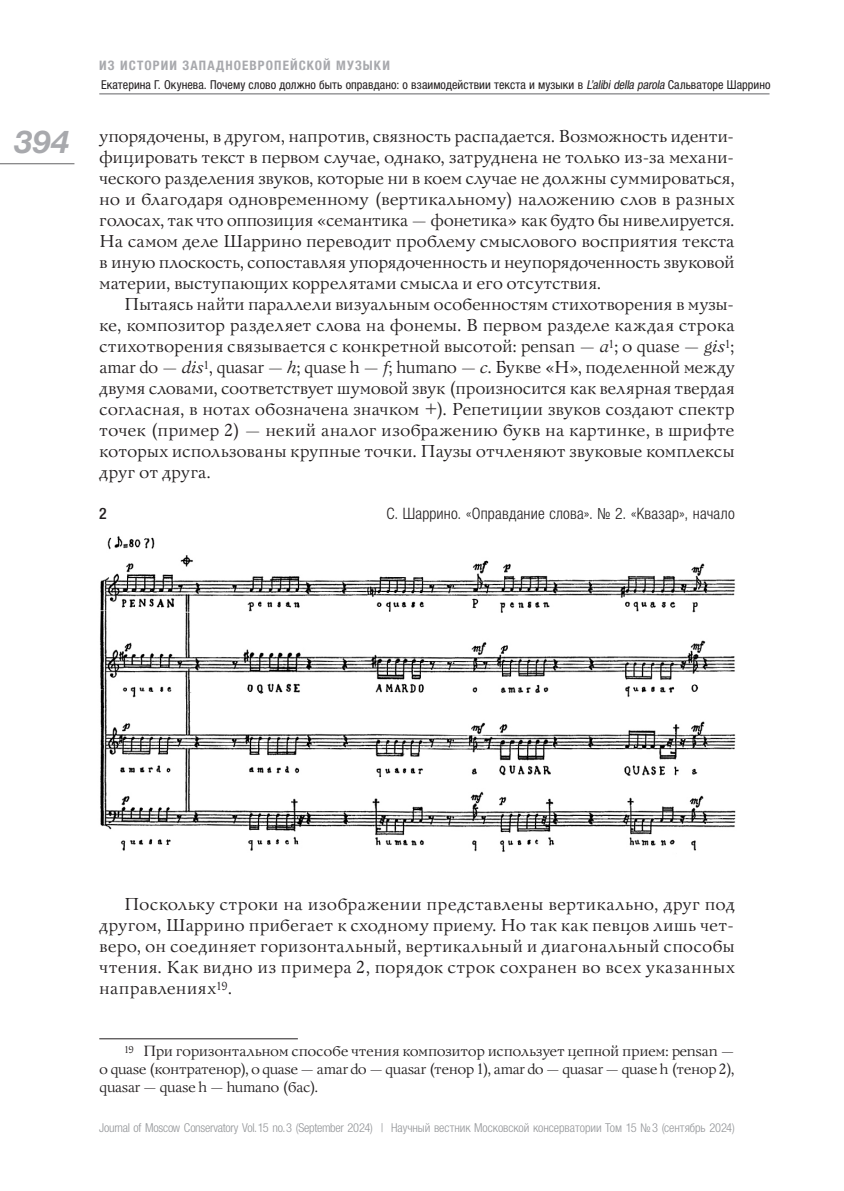
<style>
.page{position:relative;width:844px;height:1191px;background:#fff}
.page>*{position:absolute;margin:0;border:0;box-sizing:border-box;transform-origin:0 0}
.t1{font:italic 700 31.5px "Helvetica Neue LTW1 G";color:#a8a9ad}
._1-Основной_текст{font:17.15px/21px "Bannikova";color:#231f20;text-align:justify}
._2-ПРИМЕР_левый_с_пр{font:300 condensed 15.75px "Helvetica Neue LTW1 G";letter-spacing:.015em;color:#231f20}
._2-ПРИМЕР_левый_с_пр-2{font:500 condensed 15.75px "Helvetica Neue LTW1 G";color:#231f20}
.Обыкновенная_сноска{font:14.7px/17.7px "Bannikova";letter-spacing:-.05em;color:#231f20;text-align:justify}
.t2{font:700 condensed 13.12px "Helvetica Neue LTW1 G";letter-spacing:.085em;color:#a8a9ad}
._0-Заголовок_16_cent{font:condensed 12.25px "Helvetica Neue LTW1 G";letter-spacing:.005em;color:#231f20}
.t3{font:300 condensed 12.25px "Helvetica Neue LTW1 G";letter-spacing:-.005em;color:#939598}
.s1{font-style:italic}
</style>
<div class="page">
<hr style="left:99px;top:94px;width:670px;height:1px;background:#636366">
<hr style="left:0;top:163px;width:74px;height:1px;background:#636366">
<img style="left:100px;top:536px;width:636px;height:316px">
<hr style="left:99px;top:1038px;width:199px;height:1px;background:#231f20">
<h1 class="t1" style="left:15px;top:123px;width:56px">394</h1>
<p class="t2" style="left:99px;top:58px;width:292px">ИЗ ИСТОРИИ ЗАПАДНОЕВРОПЕЙСКОЙ МУЗЫКИ</p>
<p class="_0-Заголовок_16_cent" style="left:101px;top:78px;width:670px">Екатерина Г. Окунева. Почему слово должно быть оправдано: о взаимодействии текста и музыки в <span class="s1">L’alibidellaparola</span>Сальваторе Шаррино</p>
<p class="_1-Основной_текст" style="left:99px;top:126px;width:636px">упорядочены, в другом, напротив, связность распадается. Возможность иденти&shy;фицировать текст в первом случае, однако, затруднена не только из-за механи&shy;ческого разделения звуков, которые ни в коем случае не должны суммироваться, но и благодаря одновременному (вертикальному) наложению слов в разных голосах, так что оппозиция «семантика — фонетика» как будто бы нивелируется.<br>На самом деле Шаррино переводит проблему смыслового восприятия текста в иную плоскость, сопоставляя упорядоченность и неупорядоченность звуковой материи, выступающих коррелятами смысла и его отсутствия.</p>
<p class="_1-Основной_текст" style="left:99px;top:294px;width:637px;text-indent:25px">Пытаясь найти параллели визуальным особенностям стихотворения в музы&shy;ке, композитор разделяет слова на фонемы. В первом разделе каждая строка стихотворения связывается с конкретной высотой: pensan — <span class="s1">a</span><sup>1</sup>; o quase — <span class="s1">gis</span><sup>1</sup>; amar do — <span class="s1">dis</span><sup>1</sup>, quasar — <span class="s1">h</span>; quase h — <span class="s1">f</span>; humano — <span class="s1">c</span>. Букве «H», поделенной между двумя словами, соответствует шумовой звук (произносится как велярная твердая согласная, в нотах обозначена значком +). Репетиции звуков создают спектр точек (пример 2) — некий аналог изображению букв на картинке, в шрифте которых использованы крупные точки. Паузы отчленяют звуковые комплексы друг от друга.</p>
<p class="_2-ПРИМЕР_левый_с_пр-2" style="left:99px;top:504px;width:9px">2</p>
<p class="_2-ПРИМЕР_левый_с_пр" style="left:386px;top:505px;width:350px">С. Шаррино. «Оправдание слова». № 2. «Квазар», начало</p>
<p class="_1-Основной_текст" style="left:99px;top:894px;width:637px;text-indent:25px">Поскольку строки на изображении представлены вертикально, друг под другом, Шаррино прибегает к сходному приему. Но так как певцов лишь чет&shy;веро, он соединяет горизонтальный, вертикальный и диагональный способы чтения. Как видно из примера 2, порядок строк сохранен во всех указанных направлениях<sup>19</sup>.</p>
<p class="Обыкновенная_сноска" style="left:99px;top:1043px;width:636px;text-indent:25px"><sup>19</sup> При горизонтальном способе чтения композитор использует цепной прием: pensan — o quase (контратенор), o quase — amar do — quasar (тенор 1), amar do — quasar — quase h (тенор 2), quasar — quase h — humano (бас).</p>
<p class="t3" style="left:99px;top:1120px;width:636px">Journal of Moscow Conservatory Vol.15 no.3 (September 2024) | Научный вестник Московской консерватории Том 15 №3 (сентябрь 2024)</p>
</div>
